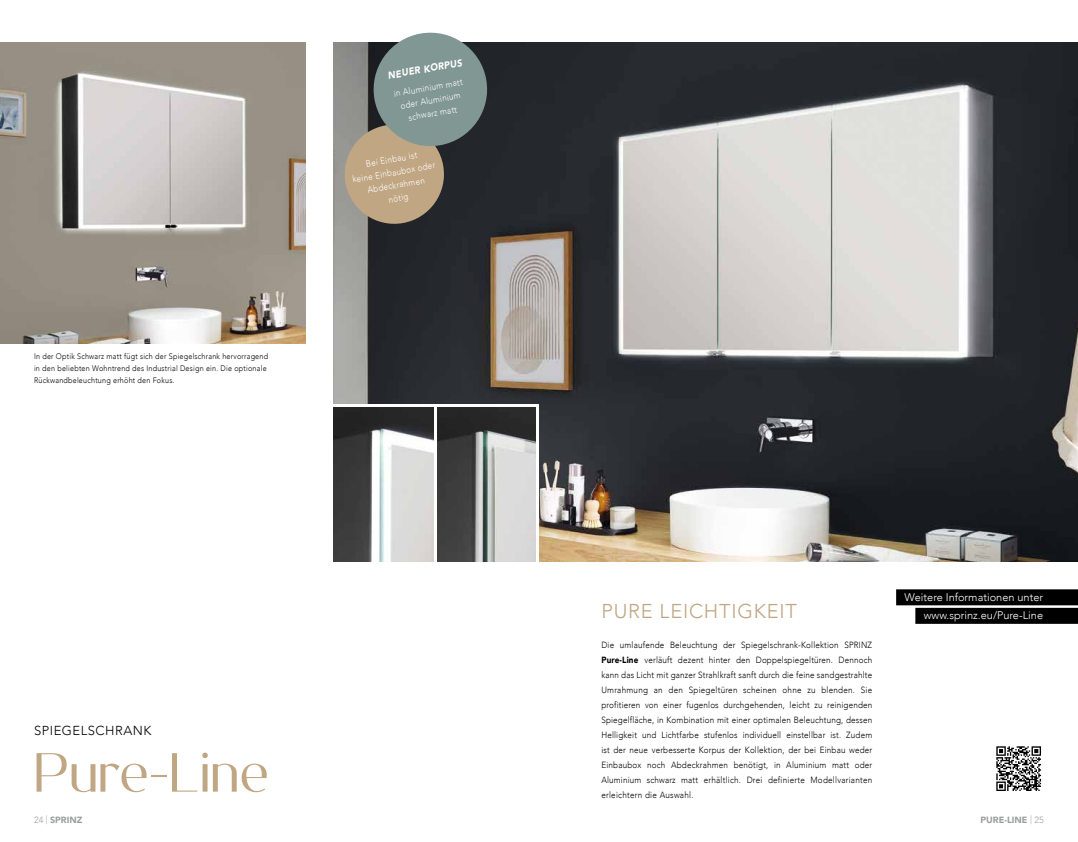
<style>
.page{position:relative;width:1078px;height:842px;background:#fff}
.page>*{position:absolute;margin:0;border:0;box-sizing:border-box;transform-origin:0 0}
.t1{font:55px "Fondest";color:#c0a682}
.t2{font:300 20px "Avenir";letter-spacing:.04em;color:#c0a682}
.t3{font:300 13px "Avenir";letter-spacing:.04em;color:#000}
.t4{font:300 11px/18.5px "Avenir";color:#fff;text-align:right}
.t5{font:italic 900 10px "Avenir";color:#fff;scale:.9 1}
.t6{font:300 9px/15px "Avenir";letter-spacing:.03em;color:#000;text-align:justify;scale:.9 1}
.t7{font:300 9px/13px "Avenir";color:#fff;text-align:center;scale:.9 1}
.t8{font:900 9px "Avenir";color:#9c9e9f}
.t9{font:300 8px/12px "Avenir";letter-spacing:.03em;color:#000;scale:.9 1}
.s1{font-weight:300}
.s2{font-weight:900}
</style>
<div class="page">
<img style="left:333px;top:43px;width:744px;height:518px">
<svg style="left:1040px;top:746px;width:1px;height:41px"></svg>
<svg style="left:996px;top:746px;width:44px;height:45px"></svg>
<img style="left:333px;top:407px;width:203px;height:154px">
<hr style="left:333px;top:405px;width:206px;height:2px;background:#fff">
<hr style="left:536px;top:405px;width:3px;height:158px;background:#fff">
<hr style="left:434px;top:405px;width:2px;height:158px;background:#fff">
<img style="left:0;top:43px;width:305px;height:300px">
<div style="left:895px;top:589px;width:182px;height:16px;background:#000"></div>
<div style="left:915px;top:608px;width:162px;height:16px;background:#000"></div>
<svg style="left:340px;top:32px;width:151px;height:196px;background:#7f8178"></svg>
<p class="t9" style="left:34px;top:350px;width:261px">In der Optik Schwarz matt fügt sich der Spiegelschrank hervorragend in den beliebten Wohntrend des Industrial Design ein. Die optionale<br>Rückwandbeleuchtung erhöht den Fokus.</p>
<p class="t5" style="left:386px;top:67px;width:85px;rotate:-10deg">NEUER KORPUS</p>
<p class="t7" style="left:392px;top:87px;width:79px;rotate:-10deg">in Aluminium matt oder Aluminium schwarz matt</p>
<p class="t7" style="left:349px;top:160px;width:95px;rotate:-10deg">Bei Einbau ist<br>keine Einbaubox oder<br>Abdeckrahmen<br>nötig</p>
<h3 class="t3" style="left:34px;top:722px;width:119px">SPIEGELSCHRANK</h3>
<h1 class="t1" style="left:34px;top:744px;width:237px">Pure-Line</h1>
<p class="t8" style="left:34px;top:812px;width:50px"><span class="s1">24 |</span> SPRINZ</p>
<h2 class="t2" style="left:601px;top:599px;width:197px">PURE LEICHTIGKEIT</h2>
<p class="t6" style="left:601px;top:638px;width:302px">Die umlaufende Beleuchtung der Spiegelschrank-Kollektion SPRINZ <span class="s2">Pure-Line</span> verläuft dezent hinter den Doppelspiegeltüren. Dennoch kann das Licht mit ganzer Strahlkraft sanft durch die feine sandgestrahlte Umrahmung an den Spiegeltüren scheinen ohne zu blenden. Sie profitieren von einer fugenlos durchgehenden, leicht zu reinigenden Spiegelfläche, in Kombination mit einer optimalen Beleuchtung, dessen Helligkeit und Lichtfarbe stufenlos individuell einstellbar ist. Zudem ist der neue verbesserte Korpus der Kollektion, der bei Einbau weder Einbaubox noch Abdeckrahmen benötigt, in Aluminium matt oder Aluminium schwarz matt erhältlich. Drei definierte Modellvarianten erleichtern die Auswahl.</p>
<p class="t4" style="left:904px;top:588px;width:140px">Weitere Informationen unter www.sprinz.eu/Pure-Line</p>
<p class="t8" style="left:980px;top:812px;width:65px">PURE-LINE <span class="s1">| 25</span></p>
</div>
